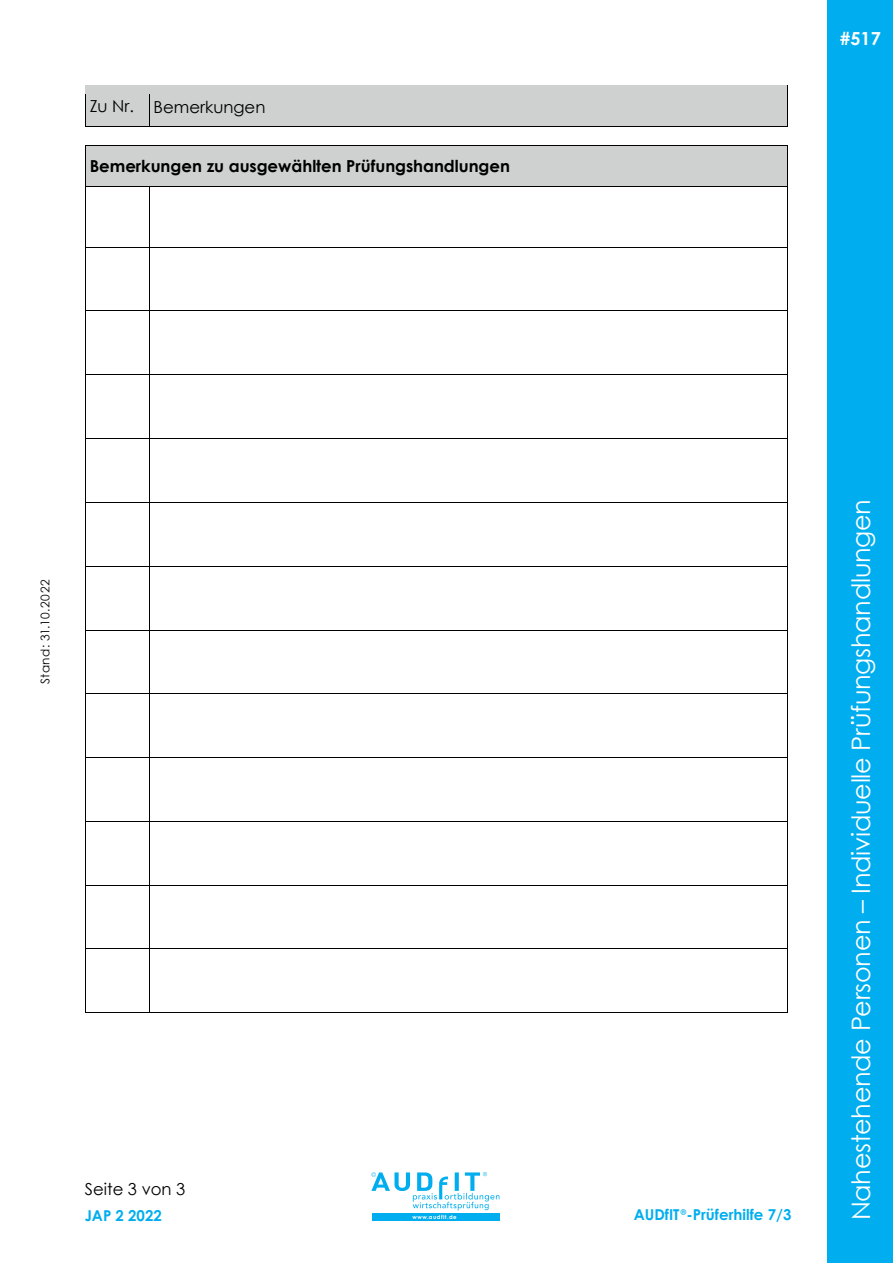
<style>
.page{position:relative;width:893px;height:1263px;background:#fff}
.page>*{position:absolute;margin:0;border:0;box-sizing:border-box;transform-origin:0 0}
.t1{font:25.5px "Century Gothic";letter-spacing:-.01em;color:#fff}
.t2{font:700 18px "Century Gothic";color:#fff}
.t3{font:700 16.5px "Century Gothic";color:#000}
.t4{font:16.5px "Century Gothic";color:#000}
.t5{font:15px "Century Gothic Bold R";color:#00aeef}
.t6{font:12px "Century Gothic";letter-spacing:.04em;color:#000}
.t7{font:700 5.55px "Century Gothic";letter-spacing:.09em;color:#fff}
</style>
<div class="page">
<div style="left:86px;top:86px;width:63px;height:40px;background:#cfd0d0"></div>
<div style="left:154px;top:94px;width:629px;height:24px;background:#cfd0d0"></div>
<hr style="left:86px;top:85px;width:63px;height:1px;background:#000">
<hr style="left:150px;top:85px;width:637px;height:1px;background:#000">
<div style="left:150px;top:86px;width:637px;height:8px;background:#cfd0d0"></div>
<hr style="left:85px;top:94px;width:1px;height:32px;background:#000">
<hr style="left:86px;top:126px;width:63px;height:1px;background:#000">
<div style="left:149px;top:118px;width:638px;height:8px;background:#cfd0d0"></div>
<hr style="left:149px;top:94px;width:1px;height:32px;background:#000">
<hr style="left:150px;top:126px;width:637px;height:1px;background:#000">
<hr style="left:787px;top:94px;width:1px;height:32px;background:#000">
<div style="left:90px;top:154px;width:693px;height:24px;background:#cfd0d0"></div>
<hr style="left:86px;top:145px;width:701px;height:1px;background:#000">
<div style="left:86px;top:146px;width:701px;height:8px;background:#cfd0d0"></div>
<div style="left:85px;top:178px;width:702px;height:8px;background:#cfd0d0"></div>
<hr style="left:85px;top:154px;width:1px;height:32px;background:#000">
<hr style="left:787px;top:154px;width:1px;height:32px;background:#000">
<hr style="left:86px;top:186px;width:63px;height:1px;background:#000">
<hr style="left:150px;top:186px;width:637px;height:1px;background:#000">
<hr style="left:85px;top:187px;width:1px;height:60px;background:#000">
<hr style="left:149px;top:187px;width:1px;height:60px;background:#000">
<hr style="left:787px;top:187px;width:1px;height:60px;background:#000">
<hr style="left:86px;top:247px;width:63px;height:1px;background:#000">
<hr style="left:150px;top:247px;width:637px;height:1px;background:#000">
<hr style="left:85px;top:248px;width:1px;height:62px;background:#000">
<hr style="left:149px;top:248px;width:1px;height:62px;background:#000">
<hr style="left:787px;top:248px;width:1px;height:62px;background:#000">
<hr style="left:86px;top:311px;width:63px;height:1px;background:#000">
<hr style="left:150px;top:311px;width:637px;height:1px;background:#000">
<hr style="left:85px;top:311px;width:1px;height:64px;background:#000">
<hr style="left:149px;top:311px;width:1px;height:64px;background:#000">
<hr style="left:787px;top:311px;width:1px;height:64px;background:#000">
<hr style="left:86px;top:375px;width:63px;height:1px;background:#000">
<hr style="left:150px;top:375px;width:637px;height:1px;background:#000">
<hr style="left:85px;top:375px;width:1px;height:63px;background:#000">
<hr style="left:149px;top:375px;width:1px;height:63px;background:#000">
<hr style="left:787px;top:375px;width:1px;height:63px;background:#000">
<hr style="left:86px;top:438px;width:63px;height:1px;background:#000">
<hr style="left:150px;top:438px;width:637px;height:1px;background:#000">
<hr style="left:85px;top:439px;width:1px;height:63px;background:#000">
<hr style="left:149px;top:439px;width:1px;height:63px;background:#000">
<hr style="left:787px;top:439px;width:1px;height:63px;background:#000">
<hr style="left:86px;top:502px;width:63px;height:1px;background:#000">
<hr style="left:150px;top:502px;width:637px;height:1px;background:#000">
<hr style="left:85px;top:503px;width:1px;height:63px;background:#000">
<hr style="left:149px;top:503px;width:1px;height:63px;background:#000">
<hr style="left:787px;top:503px;width:1px;height:63px;background:#000">
<hr style="left:86px;top:566px;width:63px;height:1px;background:#000">
<hr style="left:150px;top:566px;width:637px;height:1px;background:#000">
<hr style="left:85px;top:567px;width:1px;height:63px;background:#000">
<hr style="left:149px;top:567px;width:1px;height:63px;background:#000">
<hr style="left:787px;top:567px;width:1px;height:63px;background:#000">
<hr style="left:86px;top:630px;width:63px;height:1px;background:#000">
<hr style="left:150px;top:630px;width:637px;height:1px;background:#000">
<hr style="left:85px;top:630px;width:1px;height:63px;background:#000">
<hr style="left:149px;top:630px;width:1px;height:63px;background:#000">
<hr style="left:787px;top:630px;width:1px;height:63px;background:#000">
<hr style="left:86px;top:693px;width:63px;height:1px;background:#000">
<hr style="left:150px;top:693px;width:637px;height:1px;background:#000">
<hr style="left:85px;top:694px;width:1px;height:63px;background:#000">
<hr style="left:149px;top:694px;width:1px;height:63px;background:#000">
<hr style="left:787px;top:694px;width:1px;height:63px;background:#000">
<hr style="left:86px;top:757px;width:63px;height:1px;background:#000">
<hr style="left:150px;top:757px;width:637px;height:1px;background:#000">
<hr style="left:85px;top:758px;width:1px;height:63px;background:#000">
<hr style="left:149px;top:758px;width:1px;height:63px;background:#000">
<hr style="left:787px;top:758px;width:1px;height:63px;background:#000">
<hr style="left:86px;top:821px;width:63px;height:1px;background:#000">
<hr style="left:150px;top:821px;width:637px;height:1px;background:#000">
<hr style="left:85px;top:822px;width:1px;height:63px;background:#000">
<hr style="left:149px;top:822px;width:1px;height:63px;background:#000">
<hr style="left:787px;top:822px;width:1px;height:63px;background:#000">
<hr style="left:86px;top:885px;width:63px;height:1px;background:#000">
<hr style="left:150px;top:885px;width:637px;height:1px;background:#000">
<hr style="left:85px;top:885px;width:1px;height:63px;background:#000">
<hr style="left:149px;top:885px;width:1px;height:63px;background:#000">
<hr style="left:787px;top:885px;width:1px;height:63px;background:#000">
<hr style="left:86px;top:948px;width:63px;height:1px;background:#000">
<hr style="left:150px;top:948px;width:637px;height:1px;background:#000">
<hr style="left:85px;top:949px;width:1px;height:63px;background:#000">
<hr style="left:86px;top:1012px;width:63px;height:1px;background:#000">
<hr style="left:149px;top:949px;width:1px;height:63px;background:#000">
<hr style="left:150px;top:1012px;width:637px;height:1px;background:#000">
<hr style="left:787px;top:949px;width:1px;height:63px;background:#000">
<div style="left:827px;top:0;width:66px;height:1263px;background:#00aeef"></div>
<div style="left:372px;top:1213px;width:127px;height:8px;background:#00aeef"></div>
<svg style="left:371px;top:1172px;width:128px;height:38px"></svg>
<p class="t4" style="left:90px;top:95px;width:177px">Zu Nr. Bemerkungen</p>
<p class="t3" style="left:90px;top:154px;width:422px">Bemerkungen zu ausgewählten Prüfungshandlungen</p>
<p class="t2" style="left:840px;top:24px;width:43px">#517</p>
<p class="t6" style="left:37px;top:684px;width:106px;rotate:-90deg">Stand: 31.10.2022</p>
<p class="t4" style="left:85px;top:1177px;width:102px">Seite 3 von 3</p>
<p class="t5" style="left:85px;top:1204px;width:79px">JAP 2 2022</p>
<p class="t5" style="left:634px;top:1203px;width:159px">AUDfIT®-Prüferhilfe 7/3</p>
<p class="t7" style="left:412px;top:1213px;width:46px">www.audfit.de</p>
<p class="t1" style="left:843px;top:1220px;width:723px;rotate:-90deg">Nahestehende Personen – Individuelle Prüfungshandlungen</p>
</div>
